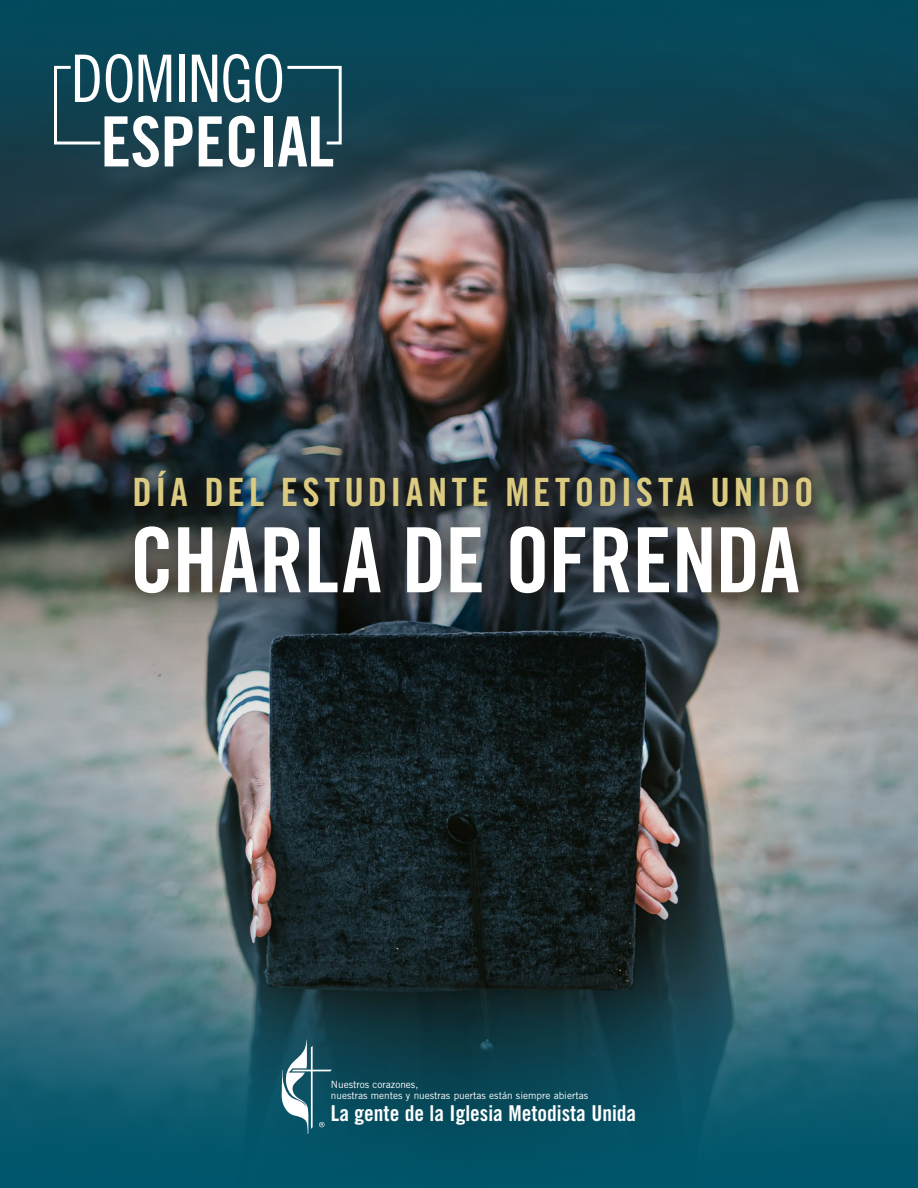
<style>
.page{position:relative;width:918px;height:1188px;background:#fff}
.page>*{position:absolute;margin:0;border:0;box-sizing:border-box;transform-origin:0 0}
.t1{font:90px "Trade Gothic LT Std Bd Cn 20";letter-spacing:-.005em;color:#fff}
.t2{font:39px "Trade Gothic LT Std Bd Cn 20";letter-spacing:.1em;color:#dbcb81}
.t3{font:21.9px "Trade Gothic Bold Cond Twenty";color:#fff}
.t4{font:10.05px/10.8px "Trade Gothic LT Std";color:#fff}
</style>
<div class="page">
<img style="left:0;top:171px;width:918px;height:816px">
<svg style="left:0;top:987px;width:918px;height:201px;background:#125465"></svg>
<div style="left:0;top:0;width:918px;height:171px;background:linear-gradient(to bottom,#004b5f,#1e3c47)"></div>
<svg style="left:110px;top:447px;width:726px;height:83px;background:#2a3439"></svg>
<svg style="left:110px;top:502px;width:712px;height:116px;background:#383d3f"></svg>
<svg style="left:282px;top:1039px;width:50px;height:95px"></svg>
<svg style="left:54px;top:54px;width:288px;height:113px"></svg>
<p class="t2" style="left:133px;top:468px;width:683px">DÍA DEL ESTUDIANTE METODISTA UNIDO</p>
<p class="t1" style="left:130px;top:506px;width:672px">CHARLA DE OFRENDA</p>
<p class="t4" style="left:331px;top:1079px;width:259px">Nuestros corazones,<br>nuestras mentes y nuestras puertas están siempre abiertas</p>
<p class="t3" style="left:331px;top:1100px;width:307px">La gente de la Iglesia Metodista Unida</p>
</div>
